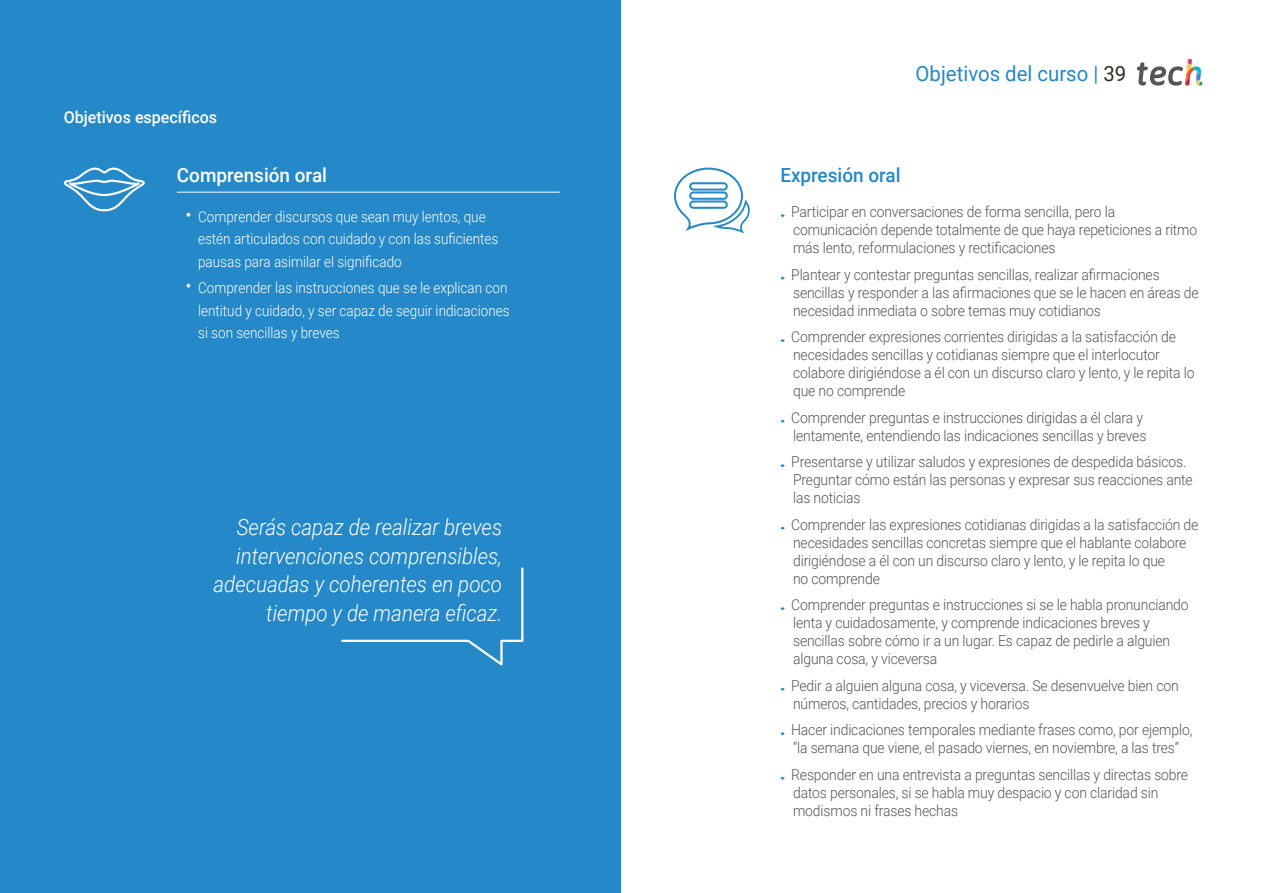
<style>
.page{position:relative;width:1263px;height:893px;background:#fff}
.page>*{position:absolute;margin:0;border:0;box-sizing:border-box;transform-origin:0 0}
.t1{font:italic 300 22.5px/28.5px "Roboto";color:#fff;text-align:right;scale:.91 1}
.t2{font:21px "Roboto";color:#2488c9}
.t3{font:500 19.5px "Roboto";color:#fff}
.t4{font:500 19.5px "Roboto";color:#2488c9}
.t5{font:500 16.5px "Roboto";color:#fff}
.t6{font:300 15px/18px "Roboto";letter-spacing:-.01em;color:#52555b;scale:.93 1}
.t7{font:300 15px/22.5px "Roboto";color:#fff;scale:.9 1}
.s1{color:#312e20}
</style>
<div class="page">
<svg style="left:1137px;top:59px;width:65px;height:27px"></svg>
<div style="left:0;top:0;width:621px;height:893px;background:#2488c9"></div>
<svg style="left:64px;top:168px;width:81px;height:43px"></svg>
<svg style="left:674px;top:168px;width:76px;height:65px"></svg>
<hr style="left:177px;top:192px;width:383px;height:1px;background:#fff">
<svg style="left:780px;top:277px;width:5px;height:3px"></svg>
<svg style="left:780px;top:420px;width:5px;height:3px"></svg>
<svg style="left:780px;top:464px;width:5px;height:3px"></svg>
<svg style="left:780px;top:527px;width:5px;height:3px"></svg>
<svg style="left:780px;top:607px;width:5px;height:3px"></svg>
<svg style="left:780px;top:688px;width:5px;height:3px"></svg>
<svg style="left:780px;top:732px;width:5px;height:3px"></svg>
<svg style="left:780px;top:777px;width:5px;height:3px"></svg>
<svg style="left:341px;top:567px;width:183px;height:99px"></svg>
<p class="t5" style="left:64px;top:106px;width:155px">Objetivos específicos</p>
<h3 class="t3" style="left:177px;top:162px;width:152px">Comprensión oral</h3>
<p class="t7" style="left:198px;top:205px;width:335px">Comprender discursos que sean muy lentos, que estén articulados con cuidado y con las suficientes pausas para asimilar el significado</p>
<p class="t7" style="left:198px;top:276px;width:347px">Comprender las instrucciones que se le explican con lentitud y cuidado, y ser capaz de seguir indicaciones si son sencillas y breves</p>
<h1 class="t1" style="left:213px;top:512px;width:319px">Serás capaz de realizar breves intervenciones comprensibles, adecuadas y coherentes en poco tiempo y de manera eficaz.</h1>
<h2 class="t2" style="left:916px;top:59px;width:212px">Objetivos del curso | <span class="s1">39</span></h2>
<h3 class="t4" style="left:780px;top:162px;width:122px">Expresión oral</h3>
<p class="t6" style="left:791px;top:202px;width:438px">Participar en conversaciones de forma sencilla, pero la comunicación depende totalmente de que haya repeticiones a ritmo más lento, reformulaciones y rectificaciones</p>
<p class="t6" style="left:791px;top:265px;width:440px">Plantear y contestar preguntas sencillas, realizar afirmaciones sencillas y responder a las afirmaciones que se le hacen en áreas de necesidad inmediata o sobre temas muy cotidianos</p>
<p class="t6" style="left:791px;top:327px;width:435px">Comprender expresiones corrientes dirigidas a la satisfacción de necesidades sencillas y cotidianas siempre que el interlocutor colabore dirigiéndose a él con un discurso claro y lento, y le repita lo que no comprende</p>
<p class="t6" style="left:791px;top:408px;width:383px">Comprender preguntas e instrucciones dirigidas a él clara y lentamente, entendiendo las indicaciones sencillas y breves</p>
<p class="t6" style="left:791px;top:452px;width:433px">Presentarse y utilizar saludos y expresiones de despedida básicos.<br>Preguntar cómo están las personas y expresar sus reacciones ante las noticias</p>
<p class="t6" style="left:791px;top:515px;width:439px">Comprender las expresiones cotidianas dirigidas a la satisfacción de necesidades sencillas concretas siempre que el hablante colabore dirigiéndose a él con un discurso claro y lento, y le repita lo que<br>no comprende</p>
<p class="t6" style="left:791px;top:595px;width:429px">Comprender preguntas e instrucciones si se le habla pronunciando lenta y cuidadosamente, y comprende indicaciones breves y sencillas sobre cómo ir a un lugar. Es capaz de pedirle a alguien alguna cosa, y viceversa</p>
<p class="t6" style="left:791px;top:676px;width:418px">Pedir a alguien alguna cosa, y viceversa. Se desenvuelve bien con números, cantidades, precios y horarios</p>
<p class="t6" style="left:791px;top:720px;width:433px">Hacer indicaciones temporales mediante frases como, por ejemplo, “la semana que viene, el pasado viernes, en noviembre, a las tres”</p>
<p class="t6" style="left:791px;top:765px;width:428px">Responder en una entrevista a preguntas sencillas y directas sobre datos personales, si se habla muy despacio y con claridad sin modismos ni frases hechas</p>
</div>
